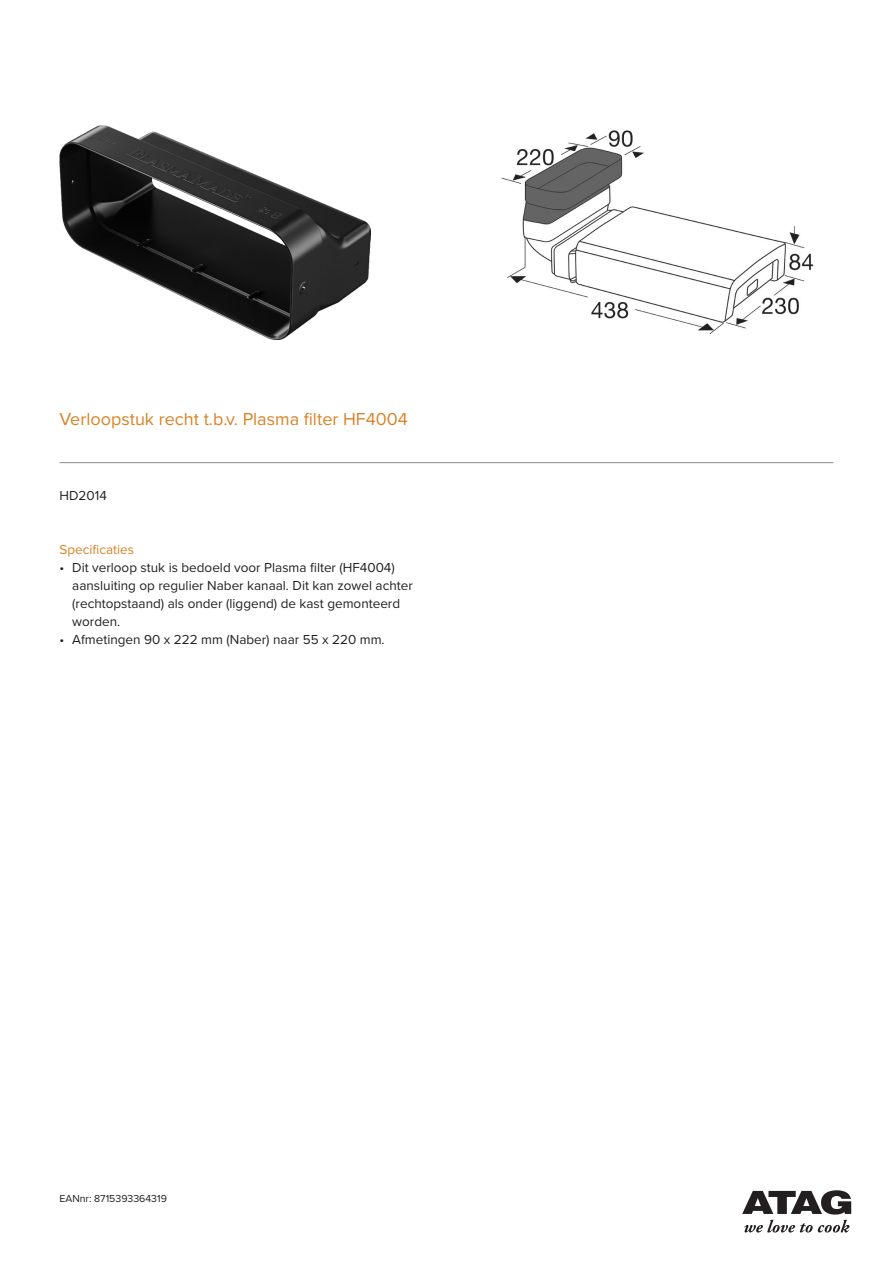
<style>
.page{position:relative;width:893px;height:1263px;background:#fff}
.page>*{position:absolute;margin:0;border:0;box-sizing:border-box;transform-origin:0 0}
.Productnaam{font:18px "Proxima Nova";color:#db8225}
.type_overzicht{font:13.5px/18px "Proxima Nova";color:#231f20}
.producttekst_tussenkop{font:13.5px "Proxima Nova";color:#db8225}
.EANnr{font:10.5px "Proxima Nova";color:#231f20}
</style>
<div class="page">
<hr style="left:60px;top:462px;width:773px;height:1px;background:#8a8c8f">
<svg style="left:744px;top:1220px;width:105px;height:12px"></svg>
<svg style="left:742px;top:1190px;width:109px;height:24px"></svg>
<img style="left:501px;top:130px;width:313px;height:204px">
<img style="left:60px;top:125px;width:311px;height:215px">
<p class="Productnaam" style="left:60px;top:406px;width:350px">Verloopstuk recht t.b.v. Plasma filter HF4004</p>
<p class="type_overzicht" style="left:60px;top:486px;width:49px">HD2014</p>
<p class="producttekst_tussenkop" style="left:60px;top:539px;width:76px">Specificaties</p>
<p class="type_overzicht" style="left:72px;top:558px;width:342px;text-indent:-13px">• Dit verloop stuk is bedoeld voor Plasma filter (HF4004) aansluiting op regulier Naber kanaal. Dit kan zowel achter (rechtopstaand) als onder (liggend) de kast gemonteerd worden.</p>
<p class="type_overzicht" style="left:60px;top:630px;width:327px">• Afmetingen 90 x 222 mm (Naber) naar 55 x 220 mm.</p>
<p class="EANnr" style="left:60px;top:1191px;width:109px">EANnr: 8715393364319</p>
</div>
